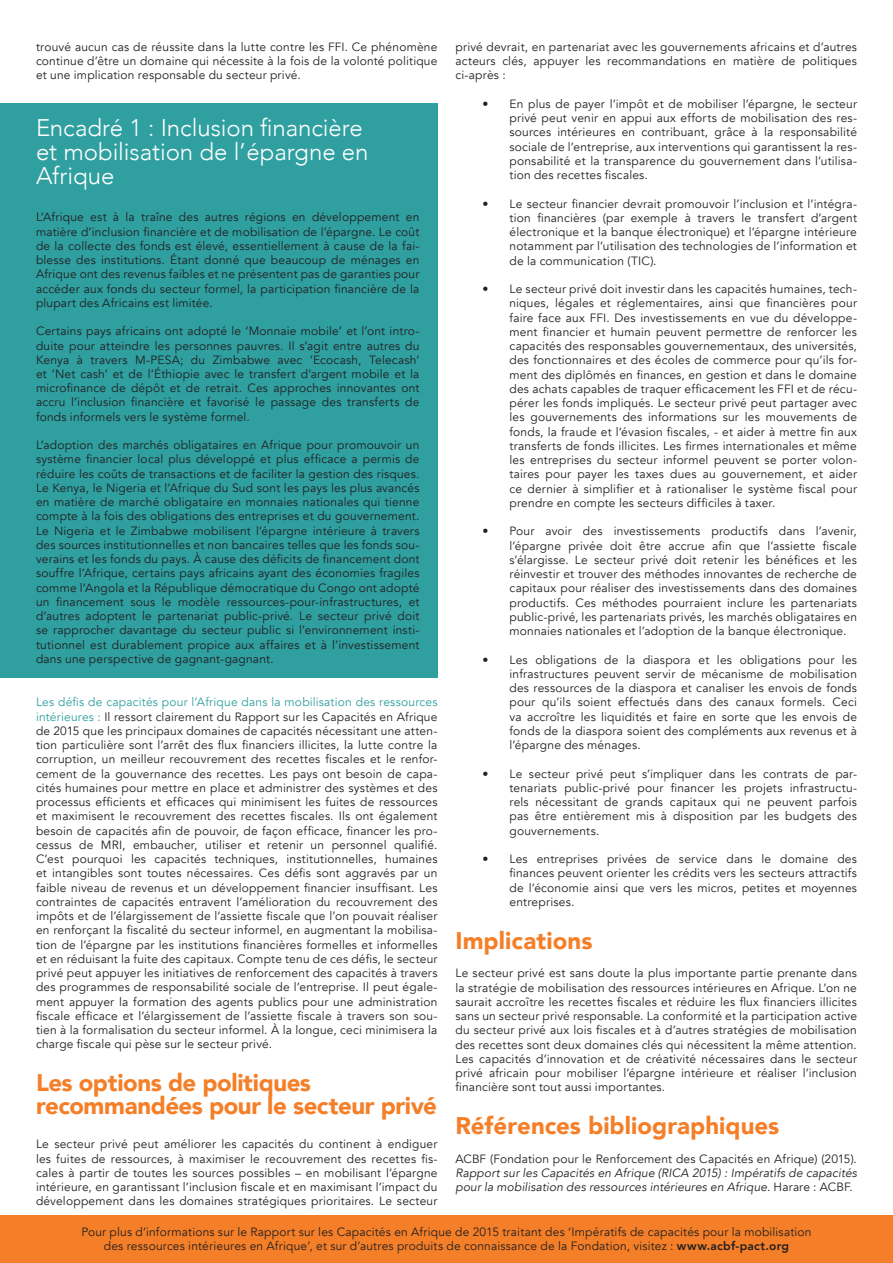
<style>
.page{position:relative;width:893px;height:1263px;background:#fff}
.page>*{position:absolute;margin:0;border:0;box-sizing:border-box;transform-origin:0 0}
.t1{font:900 24px/22.5px "Avenir";letter-spacing:-.01em;color:#f47f28}
.t2{font:300 24px/24px "Avenir";letter-spacing:-.005em;color:#fff}
.t3{font:12px/14.2px "Avenir";letter-spacing:.015em;color:#231f20;text-align:justify}
.t4{font:italic 12px/14.2px "Avenir";letter-spacing:.01em;color:#231f20}
.s1{color:#2f9fa0}
.s2{font-style:normal}
.s3{font-weight:800}
</style>
<div class="page">
<div style="left:0;top:1215px;width:893px;height:48px;background:#f47f28"></div>
<div style="left:0;top:104px;width:437px;height:574px;background:#2f9fa0"></div>
<p class="t3" style="left:36px;top:40px;width:403px">trouvé aucun cas de réussite dans la lutte contre les FFI. Ce phénomène continue d’être un domaine qui nécessite à la fois de la volonté politique et une implication responsable du secteur privé.</p>
<h1 class="t2" style="left:36px;top:116px;width:334px">Encadré 1 : Inclusion financière et mobilisation de l’épargne en<br>Afrique</h1>
<p class="t3" style="left:36px;top:210px;width:385px">L’Afrique est à la traîne des autres régions en développement en matière d’inclusion financière et de mobilisation de l’épargne. Le coût de la collecte des fonds est élevé, essentiellement à cause de la fai&shy;blesse des institutions. Étant donné que beaucoup de ménages en Afrique ont des revenus faibles et ne présentent pas de garanties pour accéder aux fonds du secteur formel, la participation financière de la plupart des Africains est limitée.</p>
<p class="t3" style="left:36px;top:324px;width:385px">Certains pays africains ont adopté le ‘Monnaie mobile’ et l’ont intro&shy;duite pour atteindre les personnes pauvres. Il s’agit entre autres du Kenya à travers M-PESA; du Zimbabwe avec ‘Ecocash, Telecash’ et ‘Net cash’ et de l’Éthiopie avec le transfert d’argent mobile et la microfinance de dépôt et de retrait. Ces approches innovantes ont accru l’inclusion financière et favorisé le passage des transferts de fonds informels vers le système formel.</p>
<p class="t3" style="left:36px;top:438px;width:385px">L’adoption des marchés obligataires en Afrique pour promouvoir un système financier local plus développé et plus efficace a permis de réduire les coûts de transactions et de faciliter la gestion des risques.<br>Le Kenya, le Nigeria et l’Afrique du Sud sont les pays les plus avancés en matière de marché obligataire en monnaies nationales qui tienne compte à la fois des obligations des entreprises et du gouvernement.<br>Le Nigeria et le Zimbabwe mobilisent l’épargne intérieure à travers des sources institutionnelles et non bancaires telles que les fonds sou&shy;verains et les fonds du pays. À cause des déficits de financement dont souffre l’Afrique, certains pays africains ayant des économies fragiles comme l’Angola et la République démocratique du Congo ont adopté un financement sous le modèle ressources-pour-infrastructures, et d’autres adoptent le partenariat public-privé. Le secteur privé doit se rapprocher davantage du secteur public si l’environnement insti&shy;tutionnel est durablement propice aux affaires et à l’investissement dans une perspective de gagnant-gagnant.</p>
<p class="t3" style="left:36px;top:695px;width:403px"><span class="s1">Les défis de capacités pour l’Afrique dans la mobilisation des ressources intérieures :</span> Il ressort clairement du Rapport sur les Capacités en Afrique de 2015 que les principaux domaines de capacités nécessitant une atten&shy;tion particulière sont l’arrêt des flux financiers illicites, la lutte contre la corruption, un meilleur recouvrement des recettes fiscales et le renfor&shy;cement de la gouvernance des recettes. Les pays ont besoin de capa&shy;cités humaines pour mettre en place et administrer des systèmes et des processus efficients et efficaces qui minimisent les fuites de ressources et maximisent le recouvrement des recettes fiscales. Ils ont également besoin de capacités afin de pouvoir, de façon efficace, financer les pro&shy;cessus de MRI, embaucher, utiliser et retenir un personnel qualifié.<br>C’est pourquoi les capacités techniques, institutionnelles, humaines et intangibles sont toutes nécessaires. Ces défis sont aggravés par un faible niveau de revenus et un développement financier insuffisant. Les contraintes de capacités entravent l’amélioration du recouvrement des impôts et de l’élargissement de l’assiette fiscale que l’on pouvait réaliser en renforçant la fiscalité du secteur informel, en augmentant la mobilisa&shy;tion de l’épargne par les institutions financières formelles et informelles et en réduisant la fuite des capitaux. Compte tenu de ces défis, le secteur privé peut appuyer les initiatives de renforcement des capacités à travers des programmes de responsabilité sociale de l’entreprise. Il peut égale&shy;ment appuyer la formation des agents publics pour une administration fiscale efficace et l’élargissement de l’assiette fiscale à travers son sou&shy;tien à la formalisation du secteur informel. À la longue, ceci minimisera la charge fiscale qui pèse sur le secteur privé.</p>
<h1 class="t1" style="left:36px;top:1071px;width:402px">Les options de politiques recommandées pour le secteur privé</h1>
<p class="t3" style="left:36px;top:1137px;width:403px">Le secteur privé peut améliorer les capacités du continent à endiguer les fuites de ressources, à maximiser le recouvrement des recettes fis&shy;cales à partir de toutes les sources possibles – en mobilisant l’épargne intérieure, en garantissant l’inclusion fiscale et en maximisant l’impact du développement dans les domaines stratégiques prioritaires. Le secteur</p>
<p class="t3" style="left:455px;top:40px;width:403px">privé devrait, en partenariat avec les gouvernements africains et d’autres acteurs clés, appuyer les recommandations en matière de politiques ci-après :</p>
<p class="t3" style="left:509px;top:97px;width:349px;text-indent:-27px">• En plus de payer l’impôt et de mobiliser l’épargne, le secteur privé peut venir en appui aux efforts de mobilisation des res&shy;sources intérieures en contribuant, grâce à la responsabilité sociale de l’entreprise, aux interventions qui garantissent la res&shy;ponsabilité et la transparence du gouvernement dans l’utilisa&shy;tion des recettes fiscales.</p>
<p class="t3" style="left:509px;top:197px;width:349px;text-indent:-27px">• Le secteur financier devrait promouvoir l’inclusion et l’intégra&shy;tion financières (par exemple à travers le transfert d’argent électronique et la banque électronique) et l’épargne intérieure notamment par l’utilisation des technologies de l’information et de la communication (TIC).</p>
<p class="t3" style="left:509px;top:282px;width:349px;text-indent:-27px">• Le secteur privé doit investir dans les capacités humaines, tech&shy;niques, légales et réglementaires, ainsi que financières pour faire face aux FFI. Des investissements en vue du développe&shy;ment financier et humain peuvent permettre de renforcer les capacités des responsables gouvernementaux, des universités, des fonctionnaires et des écoles de commerce pour qu’ils for&shy;ment des diplômés en finances, en gestion et dans le domaine des achats capables de traquer efficacement les FFI et de récu&shy;pérer les fonds impliqués. Le secteur privé peut partager avec les gouvernements des informations sur les mouvements de fonds, la fraude et l’évasion fiscales, - et aider à mettre fin aux transferts de fonds illicites. Les firmes internationales et même les entreprises du secteur informel peuvent se porter volon&shy;taires pour payer les taxes dues au gouvernement, et aider ce dernier à simplifier et à rationaliser le système fiscal pour prendre en compte les secteurs difficiles à taxer.</p>
<p class="t3" style="left:509px;top:524px;width:349px;text-indent:-27px">• Pour avoir des investissements productifs dans l’avenir, l’épargne privée doit être accrue afin que l’assiette fiscale s’élargisse. Le secteur privé doit retenir les bénéfices et les réinvestir et trouver des méthodes innovantes de recherche de capitaux pour réaliser des investissements dans des domaines productifs. Ces méthodes pourraient inclure les partenariats public-privé, les partenariats privés, les marchés obligataires en monnaies nationales et l’adoption de la banque électronique.</p>
<p class="t3" style="left:509px;top:652px;width:349px;text-indent:-27px">• Les obligations de la diaspora et les obligations pour les infrastructures peuvent servir de mécanisme de mobilisation des ressources de la diaspora et canaliser les envois de fonds pour qu’ils soient effectués dans des canaux formels. Ceci va accroître les liquidités et faire en sorte que les envois de fonds de la diaspora soient des compléments aux revenus et à l’épargne des ménages.</p>
<p class="t3" style="left:509px;top:766px;width:349px;text-indent:-27px">• Le secteur privé peut s’impliquer dans les contrats de par&shy;tenariats public-privé pour financer les projets infrastructu&shy;rels nécessitant de grands capitaux qui ne peuvent parfois pas être entièrement mis à disposition par les budgets des gouvernements.</p>
<p class="t3" style="left:509px;top:852px;width:349px;text-indent:-27px">• Les entreprises privées de service dans le domaine des finances peuvent orienter les crédits vers les secteurs attractifs de l’économie ainsi que vers les micros, petites et moyennes entreprises.</p>
<h1 class="t1" style="left:455px;top:929px;width:138px">Implications</h1>
<p class="t3" style="left:455px;top:966px;width:403px">Le secteur privé est sans doute la plus importante partie prenante dans la stratégie de mobilisation des ressources intérieures en Afrique. L’on ne saurait accroître les recettes fiscales et réduire les flux financiers illicites sans un secteur privé responsable. La conformité et la participation active du secteur privé aux lois fiscales et à d’autres stratégies de mobilisation des recettes sont deux domaines clés qui nécessitent la même attention.<br>Les capacités d’innovation et de créativité nécessaires dans le secteur privé africain pour mobiliser l’épargne intérieure et réaliser l’inclusion financière sont tout aussi importantes.</p>
<h1 class="t1" style="left:455px;top:1114px;width:325px">Références bibliographiques</h1>
<p class="t3" style="left:455px;top:1151px;width:403px">ACBF (Fondation pour le Renforcement des Capacités en Afrique) (2015).</p>
<p class="t4" style="left:455px;top:1166px;width:403px">Rapport sur les Capacités en Afrique (RICA 2015) : Impératifs de capacités pour la mobilisation des ressources intérieures en Afrique. <span class="s2">Harare : ACBF.</span></p>
<p class="t3" style="left:81px;top:1225px;width:732px;line-height:13.5px;text-align:center">Pour plus d’informations sur le Rapport sur les Capacités en Afrique de 2015 traitant des ‘Impératifs de capacités pour la mobilisation des ressources intérieures en Afrique’, et sur d’autres produits de connaissance de la Fondation, visitez : <span class="s3">www.acbf-pact.org</span></p>
</div>
